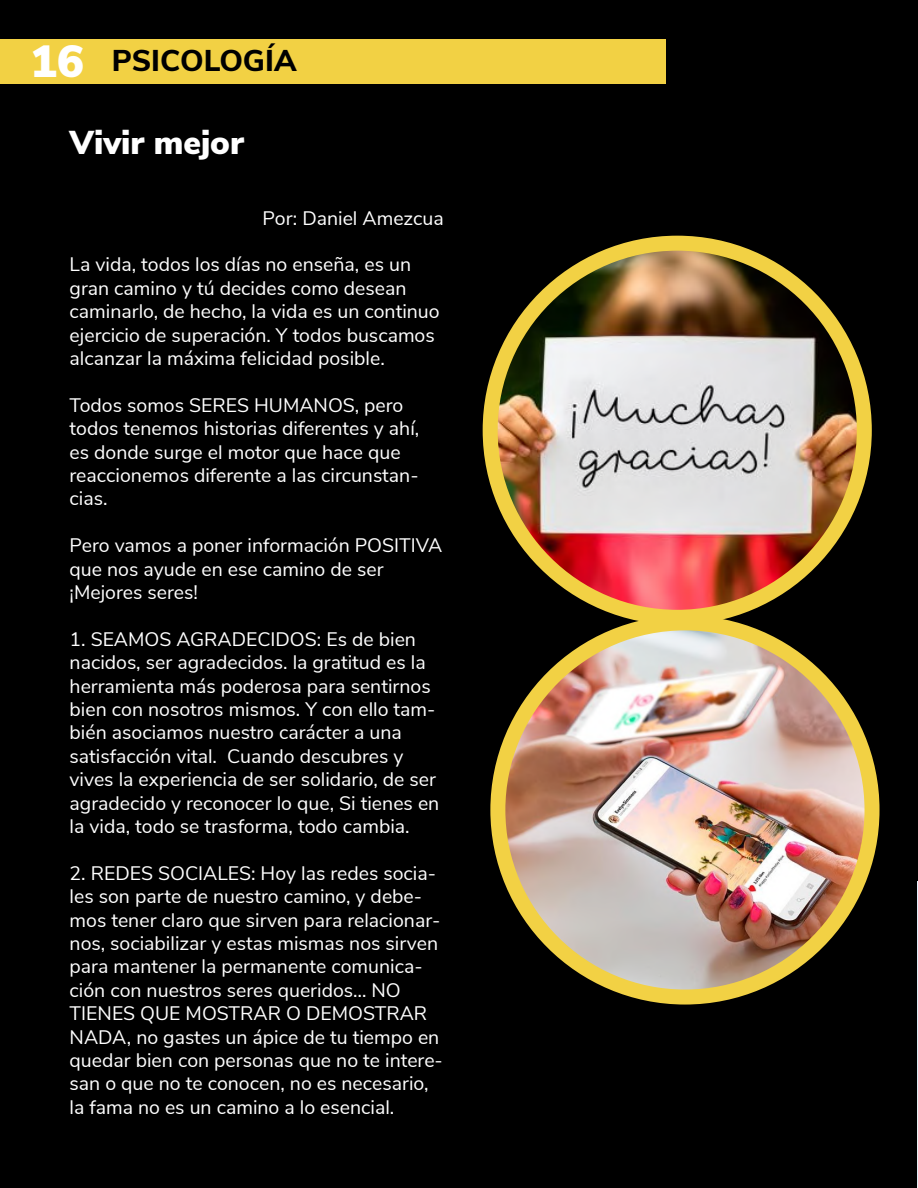
<style>
.page{position:relative;width:918px;height:1188px;background:#000}
.page>*{position:absolute;margin:0;border:0;box-sizing:border-box;transform-origin:0 0}
.t1{font:900 33px "Nunito Sans";color:#fff}
.t2{font:800 30px "Nunito Sans";color:#000}
.t3{font:19.5px/23.4px "Nunito Sans";color:#fff}
.s1{font-weight:900;font-size:45px;color:#fff}
</style>
<div class="page">
<div style="left:0;top:40px;width:666px;height:44px;background:#f2d144"></div>
<img style="left:490px;top:243px;width:375px;height:374px;border-radius:184px">
<div style="left:483px;top:236px;width:389px;height:389px;border:15px solid #f2d144;border-radius:50%"></div>
<img style="left:498px;top:623px;width:374px;height:375px;border-radius:187px">
<div style="left:490px;top:615px;width:390px;height:390px;border:15px solid #f2d144;border-radius:50%"></div>
<img style="left:917px;top:882px;width:1px;height:306px">
<h2 class="t2" style="left:30px;top:39px;width:268px"><span class="s1">16</span> PSICOLOGÍA</h2>
<h1 class="t1" style="left:70px;top:119px;width:176px">Vivir mejor</h1>
<p class="t3" style="left:263px;top:205px;width:183px">Por: Daniel Amezcua</p>
<p class="t3" style="left:70px;top:252px;width:372px">La vida, todos los días no enseña, es un gran camino y tú decides como desean caminarlo, de hecho, la vida es un continuo ejercicio de superación. Y todos buscamos alcanzar la máxima felicidad posible.</p>
<p class="t3" style="left:70px;top:392px;width:351px">Todos somos SERES HUMANOS, pero todos tenemos historias diferentes y ahí, es donde surge el motor que hace que reaccionemos diferente a las circunstan&shy;cias.</p>
<p class="t3" style="left:70px;top:533px;width:374px">Pero vamos a poner información POSITIVA que nos ayude en ese camino de ser ¡Mejores seres!</p>
<p class="t3" style="left:70px;top:626px;width:371px">1. SEAMOS AGRADECIDOS: Es de bien nacidos, ser agradecidos. la gratitud es la herramienta más poderosa para sentirnos bien con nosotros mismos. Y con ello tam&shy;bién asociamos nuestro carácter a una satisfacción vital. Cuando descubres y vives la experiencia de ser solidario, de ser agradecido y reconocer lo que, Si tienes en la vida, todo se trasforma, todo cambia.</p>
<p class="t3" style="left:70px;top:860px;width:375px">2. REDES SOCIALES: Hoy las redes socia&shy;les son parte de nuestro camino, y debe&shy;mos tener claro que sirven para relacionar&shy;nos, sociabilizar y estas mismas nos sirven para mantener la permanente comunica&shy;ción con nuestros seres queridos… NO TIENES QUE MOSTRAR O DEMOSTRAR NADA, no gastes un ápice de tu tiempo en quedar bien con personas que no te intere&shy;san o que no te conocen, no es necesario, la fama no es un camino a lo esencial.</p>
</div>
